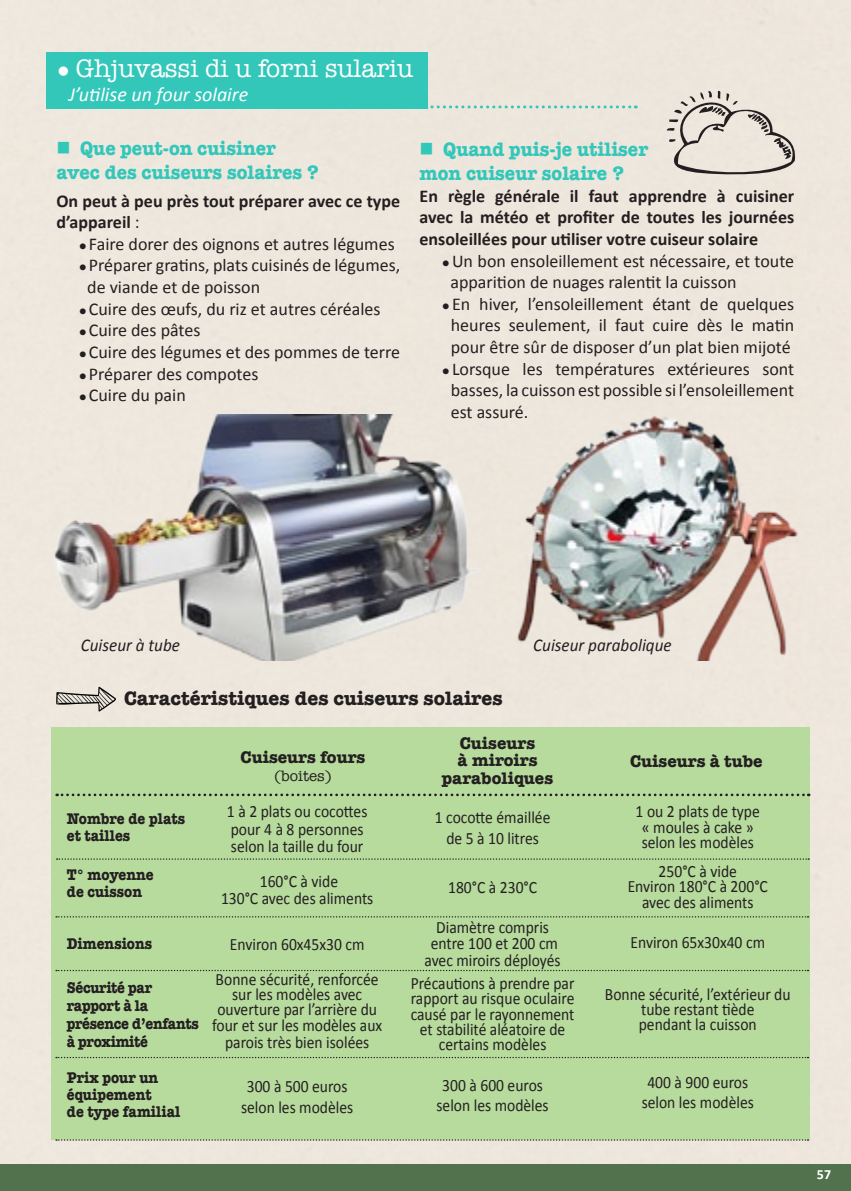
<style>
.page{position:relative;width:851px;height:1191px;background:#fff}
.page>*{position:absolute;margin:0;border:0;box-sizing:border-box;transform-origin:0 0}
.t1{font:26px "American Typewriter";color:#fff}
.t2{font:700 20px "American Typewriter";color:#33c7ba;scale:.95 1}
.t3{font:700 20px "American Typewriter";color:#231f20}
.t4{font:italic 20px "Calibri";color:#fff}
.t5{font:18px/21.6px "Calibri";color:#231f20}
.t6{font:700 18px/21.6px "Calibri";color:#231f20}
.t7{font:italic 18px "Calibri";color:#231f20;scale:.95 1}
.t8{font:17.2px/15.4px "Calibri";color:#231f20;text-align:center;scale:.9 1}
.t9{font:700 17.2px "American Typewriter";color:#231f20}
.t10{font:700 16px/17.2px "American Typewriter";color:#231f20;scale:.9 1}
.t11{font:700 16px/18px "American Typewriter";letter-spacing:-.02em;color:#231f20;scale:.9 1}
.t12{font:15.4px "American Typewriter";color:#231f20}
.t13{font:700 14px "Calibri";color:#fff}
.s1{font-weight:400}
</style>
<div class="page">
<div style="left:0;top:0;width:850px;height:1164px;background:#eee7dd"></div>
<div style="left:0;top:1164px;width:850px;height:27px;background:#52724d"></div>
<svg style="left:428px;top:105px;width:208px;height:3px"></svg>
<div style="left:46px;top:52px;width:382px;height:57px;background:#33c7ba"></div>
<svg style="left:56px;top:686px;width:60px;height:25px"></svg>
<div style="left:51px;top:727px;width:758px;height:412px;background:#b7da9d"></div>
<svg style="left:57px;top:793px;width:752px;height:3px"></svg>
<svg style="left:57px;top:858px;width:752px;height:1px"></svg>
<svg style="left:56px;top:916px;width:752px;height:1px"></svg>
<svg style="left:56px;top:969px;width:752px;height:2px"></svg>
<svg style="left:56px;top:1056px;width:752px;height:2px"></svg>
<svg style="left:56px;top:1139px;width:752px;height:1px"></svg>
<img style="left:51px;top:414px;width:441px;height:246px">
<img style="left:492px;top:414px;width:317px;height:246px">
<svg style="left:666px;top:88px;width:132px;height:88px"></svg>
<p class="t1" style="left:57px;top:48px;width:357px">● Ghjuvassi di u forni sulariu</p>
<p class="t4" style="left:69px;top:81px;width:181px">J’utilise un four solaire</p>
<p class="t2" style="left:56px;top:131px;width:232px">■ Que peut-on cuisiner</p>
<p class="t2" style="left:56px;top:155px;width:277px">avec des cuiseurs solaires ?</p>
<p class="t6" style="left:56px;top:189px;width:345px">On peut à peu près tout préparer avec ce type d’appareil <span class="s1">:</span></p>
<p class="t5" style="left:79px;top:233px;width:317px">● Faire dorer des oignons et autres légumes</p>
<p class="t5" style="left:79px;top:255px;width:322px">● Préparer gratins, plats cuisinés de légumes,</p>
<p class="t5" style="left:87px;top:276px;width:174px">de viande et de poisson</p>
<p class="t5" style="left:79px;top:298px;width:303px">● Cuire des œufs, du riz et autres céréales</p>
<p class="t5" style="left:79px;top:319px;width:123px">● Cuire des pâtes</p>
<p class="t5" style="left:79px;top:341px;width:322px">● Cuire des légumes et des pommes de terre</p>
<p class="t5" style="left:79px;top:363px;width:181px">● Préparer des compotes</p>
<p class="t5" style="left:79px;top:384px;width:108px">● Cuire du pain</p>
<p class="t2" style="left:419px;top:132px;width:242px">■ Quand puis-je utiliser</p>
<p class="t2" style="left:419px;top:156px;width:216px">mon cuiseur solaire ?</p>
<p class="t6" style="left:419px;top:184px;width:376px;text-align:justify">En règle générale il faut apprendre à cuisiner avec la météo et profiter de toutes les journées ensoleillées pour utiliser votre cuiseur solaire</p>
<p class="t5" style="left:442px;top:250px;width:353px">● Un bon ensoleillement est nécessaire, et toute</p>
<p class="t5" style="left:450px;top:271px;width:288px">apparition de nuages ralentit la cuisson</p>
<p class="t5" style="left:442px;top:293px;width:353px">● En hiver, l’ensoleillement étant de quelques</p>
<p class="t5" style="left:450px;top:315px;width:345px">heures seulement, il faut cuire dès le matin pour être sûr de disposer d’un plat bien mijoté</p>
<p class="t5" style="left:442px;top:358px;width:353px">● Lorsque les températures extérieures sont</p>
<p class="t5" style="left:450px;top:379px;width:345px">basses, la cuisson est possible si l’ensoleillement est assuré.</p>
<p class="t7" style="left:81px;top:634px;width:106px">Cuiseur à tube</p>
<p class="t7" style="left:533px;top:634px;width:147px">Cuiseur parabolique</p>
<p class="t3" style="left:124px;top:680px;width:380px">Caractéristiques des cuiseurs solaires</p>
<p class="t10" style="left:67px;top:809px;width:133px">Nombre de plats</p>
<p class="t10" style="left:67px;top:826px;width:72px">et tailles</p>
<p class="t10" style="left:67px;top:864px;width:98px">T° moyenne</p>
<p class="t10" style="left:67px;top:882px;width:85px">de cuisson</p>
<p class="t10" style="left:67px;top:934px;width:96px">Dimensions</p>
<p class="t11" style="left:67px;top:977px;width:148px">Sécurité par rapport à la présence d’enfants à proximité</p>
<p class="t10" style="left:67px;top:1068px;width:103px">Prix pour un équipement</p>
<p class="t10" style="left:67px;top:1102px;width:127px">de type familial</p>
<p class="t9" style="left:240px;top:742px;width:126px">Cuiseurs fours</p>
<p class="t12" style="left:274px;top:763px;width:59px">(boites)</p>
<p class="t8" style="left:227px;top:804px;width:157px">1 à 2 plats ou cocottes</p>
<p class="t8" style="left:231px;top:821px;width:149px">pour 4 à 8 personnes</p>
<p class="t8" style="left:231px;top:838px;width:149px">selon la taille du four</p>
<p class="t8" style="left:260px;top:873px;width:88px">160°C à vide</p>
<p class="t8" style="left:221px;top:890px;width:171px">130°C avec des aliments</p>
<p class="t8" style="left:230px;top:936px;width:151px">Environ 60x45x30 cm</p>
<p class="t8" style="left:212px;top:971px;width:190px">Bonne sécurité, renforcée sur les modèles avec ouverture par l’arrière du four et sur les modèles aux</p>
<p class="t8" style="left:225px;top:1034px;width:162px">parois très bien isolées</p>
<p class="t8" style="left:247px;top:1078px;width:113px">300 à 500 euros</p>
<p class="t8" style="left:241px;top:1099px;width:126px">selon les modèles</p>
<p class="t9" style="left:460px;top:728px;width:77px">Cuiseurs</p>
<p class="t9" style="left:457px;top:745px;width:81px">à miroirs</p>
<p class="t9" style="left:442px;top:763px;width:113px">paraboliques</p>
<p class="t8" style="left:435px;top:809px;width:130px">1 cocotte émaillée</p>
<p class="t8" style="left:446px;top:830px;width:104px">de 5 à 10 litres</p>
<p class="t8" style="left:448px;top:879px;width:100px">180°C à 230°C</p>
<p class="t8" style="left:436px;top:919px;width:127px">Diamètre compris</p>
<p class="t8" style="left:430px;top:935px;width:143px">entre 100 et 200 cm</p>
<p class="t8" style="left:424px;top:952px;width:153px">avec miroirs déployés</p>
<p class="t8" style="left:410px;top:975px;width:183px">Précautions à prendre par rapport au risque oculaire causé par le rayonnement et stabilité aléatoire de certains modèles</p>
<p class="t8" style="left:442px;top:1077px;width:113px">300 à 600 euros</p>
<p class="t8" style="left:436px;top:1098px;width:126px">selon les modèles</p>
<p class="t9" style="left:630px;top:746px;width:134px">Cuiseurs à tube</p>
<p class="t8" style="left:635px;top:804px;width:139px">1 ou 2 plats de type</p>
<p class="t8" style="left:641px;top:819px;width:126px">« moules à cake »</p>
<p class="t8" style="left:641px;top:834px;width:126px">selon les modèles</p>
<p class="t8" style="left:658px;top:863px;width:88px">250°C à vide</p>
<p class="t8" style="left:627px;top:879px;width:157px">Environ 180°C à 200°C</p>
<p class="t8" style="left:642px;top:894px;width:125px">avec des aliments</p>
<p class="t8" style="left:630px;top:934px;width:151px">Environ 65x30x40 cm</p>
<p class="t8" style="left:604px;top:986px;width:208px">Bonne sécurité, l’extérieur du tube restant tiède</p>
<p class="t8" style="left:638px;top:1017px;width:132px">pendant la cuisson</p>
<p class="t8" style="left:647px;top:1074px;width:113px">400 à 900 euros</p>
<p class="t8" style="left:641px;top:1095px;width:126px">selon les modèles</p>
<p class="t13" style="left:816px;top:1165px;width:16px">57</p>
</div>
